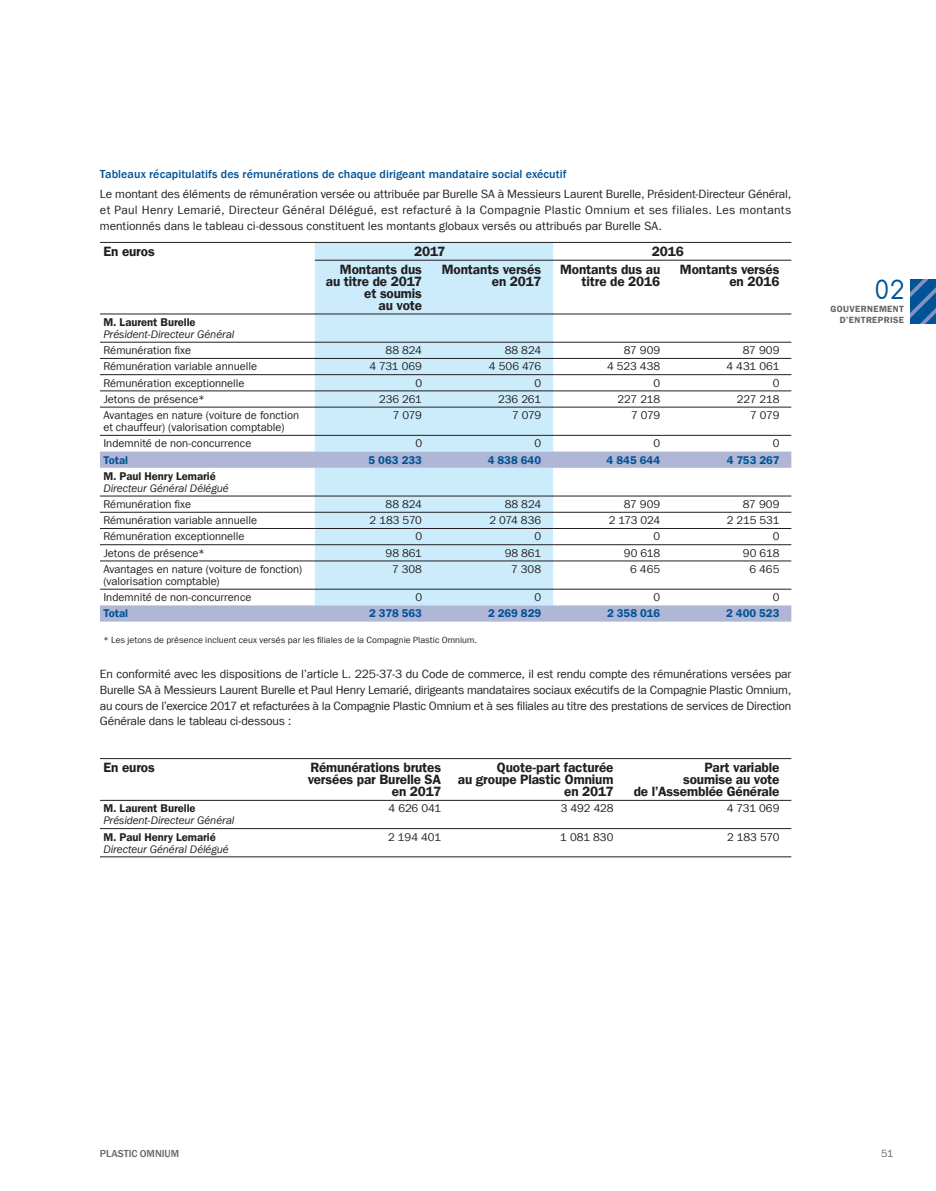
<style>
.page{position:relative;width:936px;height:1191px;background:#fff}
.page>*{position:absolute;margin:0;border:0;box-sizing:border-box;transform-origin:0 0}
.t1{font:24.9px "Comfortaa";color:#005396}
.t2{font:13.5px/12px "Franklin Gothic LT Com Dm";letter-spacing:-.01em;color:#231f20;text-align:right}
.t3{font:12px/15.8px "Franklin Gothic LT Com";letter-spacing:-.01em;color:#231f20;text-align:justify}
.t4{font:500 12px "Franklin Gothic LT Com";letter-spacing:.005em;color:#005396}
.t5{font:11.25px/12px "Franklin Gothic LT Com";letter-spacing:-.005em;color:#231f20}
.t6{font:italic 11.25px "Franklin Gothic LT Com";letter-spacing:-.005em;color:#231f20}
.t7{font:11.25px "Franklin Gothic LT Com Dm";letter-spacing:-.005em;color:#231f20}
.t8{font:11.25px "Franklin Gothic LT Com Dm";color:#005396}
.t9{font:500 10.5px "Franklin Gothic LT Com";letter-spacing:-.005em;color:#636466}
.t10{font:10.5px "Franklin Gothic LT Com";color:#636466}
.t11{font:9px "Franklin Gothic LT Com";letter-spacing:.005em;color:#231f20}
.t12{font:9px/10.5px "Franklin Gothic LT Com Dm";letter-spacing:.035em;color:#636466;text-align:right}
</style>
<div class="page">
<svg style="left:910px;top:279px;width:25px;height:44px"></svg>
<div style="left:315px;top:243px;width:238px;height:208px;background:#ccecfc"></div>
<svg style="left:100px;top:451px;width:691px;height:170px"></svg>
<hr style="left:315px;top:260px;width:476px;height:1px;background:#231f20">
<hr style="left:100px;top:242px;width:691px;height:1px;background:#231f20">
<hr style="left:100px;top:314px;width:691px;height:1px;background:#231f20">
<hr style="left:100px;top:342px;width:691px;height:1px;background:#231f20">
<hr style="left:100px;top:358px;width:691px;height:1px;background:#231f20">
<hr style="left:100px;top:374px;width:691px;height:1px;background:#231f20">
<hr style="left:100px;top:390px;width:691px;height:1px;background:#231f20">
<hr style="left:100px;top:407px;width:691px;height:1px;background:#231f20">
<hr style="left:100px;top:435px;width:691px;height:1px;background:#231f20">
<hr style="left:315px;top:528px;width:119px;height:1px;background:#231f20">
<hr style="left:315px;top:589px;width:119px;height:1px;background:#231f20">
<hr style="left:434px;top:528px;width:119px;height:1px;background:#231f20">
<hr style="left:434px;top:589px;width:357px;height:1px;background:#231f20">
<hr style="left:315px;top:544px;width:238px;height:1px;background:#231f20">
<hr style="left:100px;top:496px;width:691px;height:1px;background:#231f20">
<hr style="left:100px;top:512px;width:691px;height:1px;background:#231f20">
<hr style="left:100px;top:528px;width:215px;height:1px;background:#231f20">
<hr style="left:553px;top:528px;width:238px;height:1px;background:#231f20">
<hr style="left:100px;top:544px;width:215px;height:1px;background:#231f20">
<hr style="left:553px;top:544px;width:238px;height:1px;background:#231f20">
<hr style="left:100px;top:560px;width:691px;height:1px;background:#231f20">
<hr style="left:100px;top:589px;width:215px;height:1px;background:#231f20">
<hr style="left:100px;top:758px;width:691px;height:1px;background:#231f20">
<hr style="left:100px;top:800px;width:691px;height:1px;background:#231f20">
<hr style="left:100px;top:828px;width:691px;height:1px;background:#231f20">
<hr style="left:100px;top:856px;width:691px;height:1px;background:#231f20">
<p class="t4" style="left:100px;top:167px;width:468px">Tableaux récapitulatifs des rémunérations de chaque dirigeant mandataire social exécutif</p>
<p class="t3" style="left:100px;top:186px;width:692px">Le montant des éléments de rémunération versée ou attribuée par Burelle SA à Messieurs Laurent Burelle, Président-Directeur Général, et Paul Henry Lemarié, Directeur Général Délégué, est refacturé à la Compagnie Plastic Omnium et ses filiales. Les montants mentionnés dans le tableau ci-dessous constituent les montants globaux versés ou attribués par Burelle SA.</p>
<p class="t2" style="left:103px;top:245px;width:53px">En euros</p>
<p class="t2" style="left:414px;top:245px;width:33px">2017</p>
<p class="t2" style="left:652px;top:245px;width:33px">2016</p>
<p class="t2" style="left:326px;top:263px;width:98px">Montants dus au titre de 2017 et soumis<br>au vote</p>
<p class="t2" style="left:441px;top:263px;width:101px">Montants versés en 2017</p>
<p class="t2" style="left:560px;top:263px;width:102px">Montants dus au titre de 2016</p>
<p class="t2" style="left:680px;top:263px;width:101px">Montants versés en 2016</p>
<p class="t7" style="left:103px;top:315px;width:94px">M. Laurent Burelle</p>
<p class="t6" style="left:103px;top:327px;width:133px">Président-Directeur Général</p>
<p class="t5" style="left:103px;top:344px;width:89px">Rémunération fixe</p>
<p class="t5" style="left:385px;top:344px;width:38px">88 824</p>
<p class="t5" style="left:504px;top:344px;width:38px">88 824</p>
<p class="t5" style="left:623px;top:344px;width:38px">87 909</p>
<p class="t5" style="left:742px;top:344px;width:38px">87 909</p>
<p class="t5" style="left:103px;top:360px;width:155px">Rémunération variable annuelle</p>
<p class="t5" style="left:369px;top:360px;width:54px">4 731 069</p>
<p class="t5" style="left:489px;top:360px;width:54px">4 506 476</p>
<p class="t5" style="left:607px;top:360px;width:55px">4 523 438</p>
<p class="t5" style="left:726px;top:360px;width:54px">4 431 061</p>
<p class="t5" style="left:103px;top:377px;width:143px">Rémunération exceptionnelle</p>
<p class="t5" style="left:415px;top:377px;width:8px">0</p>
<p class="t5" style="left:534px;top:377px;width:8px">0</p>
<p class="t5" style="left:653px;top:377px;width:8px">0</p>
<p class="t5" style="left:772px;top:377px;width:8px">0</p>
<p class="t5" style="left:103px;top:393px;width:103px">Jetons de présence*</p>
<p class="t5" style="left:379px;top:393px;width:44px">236 261</p>
<p class="t5" style="left:498px;top:393px;width:44px">236 261</p>
<p class="t5" style="left:617px;top:393px;width:44px">227 218</p>
<p class="t5" style="left:736px;top:393px;width:44px">227 218</p>
<p class="t5" style="left:103px;top:409px;width:197px">Avantages en nature (voiture de fonction et chauffeur) (valorisation comptable)</p>
<p class="t5" style="left:393px;top:409px;width:31px">7 079</p>
<p class="t5" style="left:512px;top:409px;width:31px">7 079</p>
<p class="t5" style="left:631px;top:409px;width:31px">7 079</p>
<p class="t5" style="left:750px;top:409px;width:31px">7 079</p>
<p class="t5" style="left:103px;top:437px;width:149px">Indemnité de non-concurrence</p>
<p class="t5" style="left:415px;top:437px;width:8px">0</p>
<p class="t5" style="left:534px;top:437px;width:8px">0</p>
<p class="t5" style="left:653px;top:437px;width:8px">0</p>
<p class="t5" style="left:772px;top:437px;width:8px">0</p>
<p class="t8" style="left:103px;top:453px;width:26px">Total</p>
<p class="t8" style="left:368px;top:453px;width:55px">5 063 233</p>
<p class="t8" style="left:487px;top:453px;width:55px">4 838 640</p>
<p class="t8" style="left:606px;top:453px;width:55px">4 845 644</p>
<p class="t8" style="left:726px;top:453px;width:54px">4 753 267</p>
<p class="t7" style="left:103px;top:469px;width:114px">M. Paul Henry Lemarié</p>
<p class="t6" style="left:103px;top:481px;width:127px">Directeur Général Délégué</p>
<p class="t5" style="left:103px;top:498px;width:89px">Rémunération fixe</p>
<p class="t5" style="left:385px;top:498px;width:38px">88 824</p>
<p class="t5" style="left:504px;top:498px;width:38px">88 824</p>
<p class="t5" style="left:623px;top:498px;width:38px">87 909</p>
<p class="t5" style="left:742px;top:498px;width:38px">87 909</p>
<p class="t5" style="left:103px;top:514px;width:155px">Rémunération variable annuelle</p>
<p class="t5" style="left:369px;top:514px;width:54px">2 183 570</p>
<p class="t5" style="left:489px;top:514px;width:53px">2 074 836</p>
<p class="t5" style="left:608px;top:514px;width:53px">2 173 024</p>
<p class="t5" style="left:726px;top:514px;width:54px">2 215 531</p>
<p class="t5" style="left:103px;top:530px;width:143px">Rémunération exceptionnelle</p>
<p class="t5" style="left:415px;top:530px;width:8px">0</p>
<p class="t5" style="left:534px;top:530px;width:8px">0</p>
<p class="t5" style="left:653px;top:530px;width:8px">0</p>
<p class="t5" style="left:772px;top:530px;width:8px">0</p>
<p class="t5" style="left:103px;top:547px;width:103px">Jetons de présence*</p>
<p class="t5" style="left:385px;top:547px;width:38px">98 861</p>
<p class="t5" style="left:504px;top:547px;width:38px">98 861</p>
<p class="t5" style="left:623px;top:547px;width:38px">90 618</p>
<p class="t5" style="left:743px;top:547px;width:38px">90 618</p>
<p class="t5" style="left:103px;top:563px;width:200px">Avantages en nature (voiture de fonction) (valorisation comptable)</p>
<p class="t5" style="left:392px;top:563px;width:32px">7 308</p>
<p class="t5" style="left:511px;top:563px;width:32px">7 308</p>
<p class="t5" style="left:630px;top:563px;width:32px">6 465</p>
<p class="t5" style="left:749px;top:563px;width:32px">6 465</p>
<p class="t5" style="left:103px;top:591px;width:150px">Indemnité de non-concurrence</p>
<p class="t5" style="left:415px;top:591px;width:8px">0</p>
<p class="t5" style="left:534px;top:591px;width:8px">0</p>
<p class="t5" style="left:653px;top:591px;width:8px">0</p>
<p class="t5" style="left:772px;top:591px;width:8px">0</p>
<p class="t8" style="left:103px;top:607px;width:26px">Total</p>
<p class="t8" style="left:369px;top:607px;width:54px">2 378 563</p>
<p class="t8" style="left:488px;top:607px;width:55px">2 269 829</p>
<p class="t8" style="left:607px;top:607px;width:55px">2 358 016</p>
<p class="t8" style="left:726px;top:607px;width:55px">2 400 523</p>
<p class="t11" style="left:103px;top:634px;width:375px">* Les jetons de présence incluent ceux versés par les filiales de la Compagnie Plastic Omnium.</p>
<p class="t3" style="left:100px;top:666px;width:692px">En conformité avec les dispositions de l’article L. 225-37-3 du Code de commerce, il est rendu compte des rémunérations versées par Burelle SA à Messieurs Laurent Burelle et Paul Henry Lemarié, dirigeants mandataires sociaux exécutifs de la Compagnie Plastic Omnium, au cours de l’exercice 2017 et refacturées à la Compagnie Plastic Omnium et à ses filiales au titre des prestations de services de Direction Générale dans le tableau ci-dessous :</p>
<p class="t2" style="left:103px;top:761px;width:53px">En euros</p>
<p class="t2" style="left:308px;top:761px;width:135px">Rémunérations brutes versées par Burelle SA en 2017</p>
<p class="t2" style="left:458px;top:761px;width:157px">Quote-part facturée<br>au groupe Plastic Omnium en 2017</p>
<p class="t2" style="left:633px;top:761px;width:147px">P art variable<br>soumise au vote<br>de l’Assemblée Générale</p>
<p class="t7" style="left:103px;top:802px;width:94px">M. Laurent Burelle</p>
<p class="t6" style="left:103px;top:814px;width:133px">Président-Directeur Général</p>
<p class="t5" style="left:388px;top:802px;width:54px">4 626 041</p>
<p class="t5" style="left:561px;top:802px;width:54px">3 492 428</p>
<p class="t5" style="left:726px;top:802px;width:54px">4 731 069</p>
<p class="t7" style="left:103px;top:830px;width:114px">M. Paul Henry Lemarié</p>
<p class="t6" style="left:103px;top:842px;width:127px">Directeur Général Délégué</p>
<p class="t5" style="left:388px;top:830px;width:54px">2 194 401</p>
<p class="t5" style="left:560px;top:830px;width:55px">1 081 830</p>
<p class="t5" style="left:727px;top:830px;width:54px">2 183 570</p>
<h1 class="t1" style="left:875px;top:279px;width:30px">02</h1>
<p class="t12" style="left:830px;top:304px;width:75px">GOUVERNEMENT<br>D’ENTREPRISE</p>
<p class="t9" style="left:100px;top:1147px;width:81px">PLASTIC OMNIUM</p>
<p class="t10" style="left:880px;top:1147px;width:14px">51</p>
</div>
